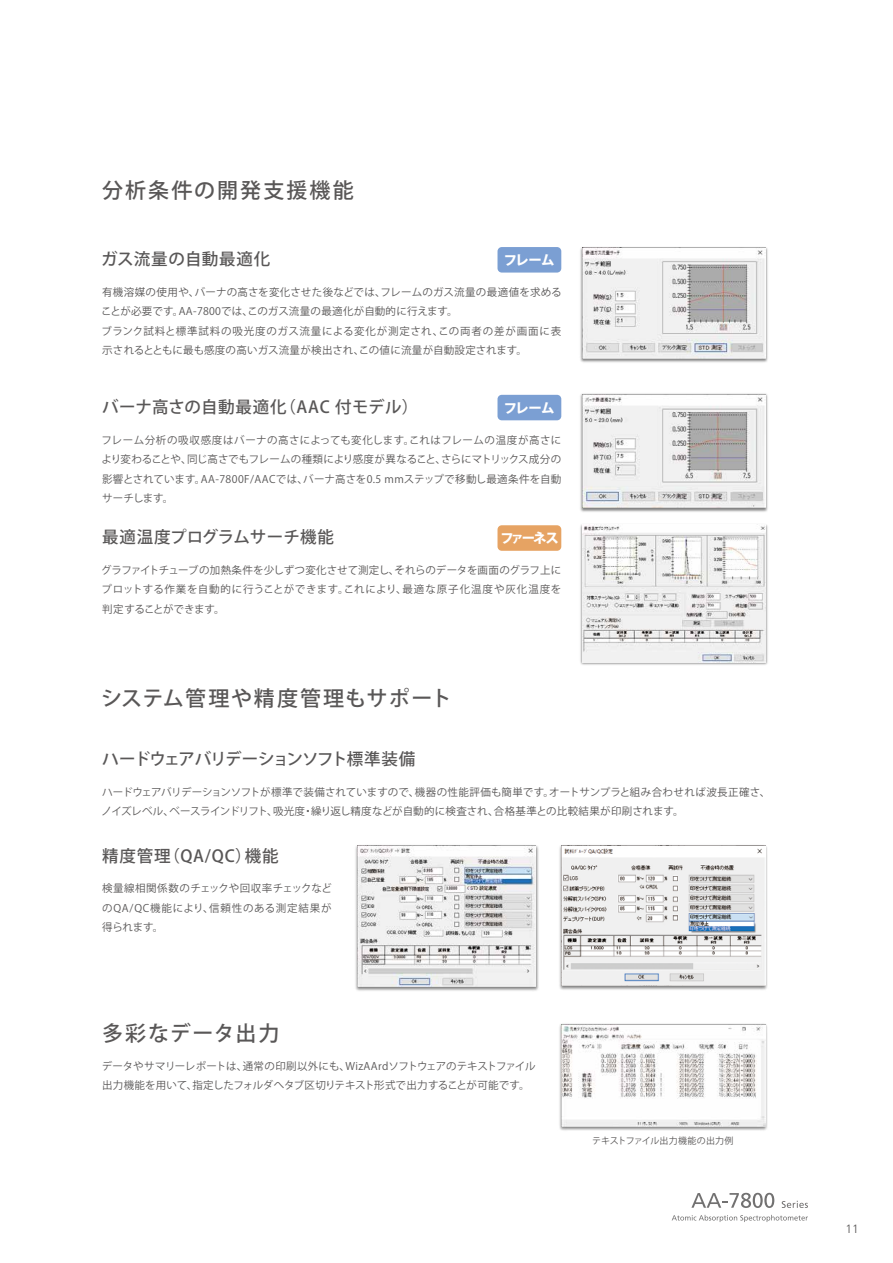
<style>
.page{position:relative;width:893px;height:1263px;background:#fff}
.page>*{position:absolute;margin:0;border:0;box-sizing:border-box;transform-origin:0 0}
.t1{font:500 21px "Koz Go Pr 6 N";letter-spacing:.06em;color:#595757}
.t2{font:500 21px "Koz Go Pr 6 N";letter-spacing:.09em;color:#595757}
.t3{font:500 21px "Koz Go Pr 6 N";letter-spacing:.07em;color:#595757}
.t4{font:500 16.5px "Koz Go Pr 6 N";letter-spacing:.02em;color:#595757}
.t5{font:500 16.5px "Koz Go Pr 6 N";letter-spacing:-.06em;color:#595757}
.t6{font:500 16.5px "Koz Go Pr 6 N";letter-spacing:.05em;color:#595757}
.t7{font:500 16.5px "Koz Go Pr 6 N";letter-spacing:.04em;color:#595757}
.t8{font:800 13.5px "Koz Go Pr 6 N";letter-spacing:-.12em;color:#fff}
.t9{font:300 12px "Frutiger LT Std";color:#595757}
.t10{font:10.5px/19.5px "Koz Go Pr 6 N";letter-spacing:.02em;color:#595757;text-align:justify}
.t11{font:10.5px/19.5px "Koz Go Pr 6 N";color:#595757}
.t12{font:9px "Koz Go Pr 6 N";letter-spacing:.03em;color:#595757}
</style>
<div class="page">
<svg style="left:691px;top:1193px;width:83px;height:15px"></svg>
<svg style="left:782px;top:1201px;width:26px;height:7px"></svg>
<svg style="left:672px;top:1215px;width:136px;height:7px"></svg>
<img style="left:355px;top:845px;width:184px;height:146px">
<img style="left:357px;top:846px;width:179px;height:140px">
<img style="left:559px;top:845px;width:209px;height:145px">
<img style="left:561px;top:846px;width:204px;height:140px">
<img style="left:559px;top:1023px;width:209px;height:108px">
<img style="left:561px;top:1024px;width:204px;height:103px">
<img style="left:580px;top:524px;width:188px;height:141px">
<img style="left:583px;top:525px;width:182px;height:137px">
<img style="left:580px;top:247px;width:188px;height:116px">
<img style="left:583px;top:247px;width:182px;height:112px">
<img style="left:580px;top:393px;width:188px;height:119px">
<img style="left:583px;top:395px;width:182px;height:113px">
<div style="left:497px;top:247px;width:64px;height:26px;background:#7b9fd3;border-radius:4px"></div>
<div style="left:497px;top:395px;width:64px;height:25px;background:#7b9fd3;border-radius:4px"></div>
<div style="left:497px;top:525px;width:64px;height:26px;background:#e6a363;border-radius:4px"></div>
<h1 class="t2" style="left:102px;top:178px;width:253px">分析条件の開発支援機能</h1>
<h2 class="t7" style="left:101px;top:250px;width:171px">ガス流量の自動最適化</h2>
<p class="t10" style="left:101px;top:282px;width:462px;text-align:left">有機溶媒の使用や、バーナの高さを変化させた後などでは、フレームのガス流量の最適値を求めることが必要です。AA-7800では、このガス流量の最適化が自動的に行えます。<br>ブランク試料と標準試料の吸光度のガス流量による変化が測定され、この両者の差が画面に表示されるとともに最も感度の高いガス流量が検出され、この値に流量が自動設定されます。</p>
<p class="t8" style="left:504px;top:252px;width:52px">フレーム</p>
<h2 class="t4" style="left:102px;top:398px;width:318px">バーナ高さの自動最適化（AAC 付モデル）</h2>
<p class="t10" style="left:101px;top:430px;width:461px">フレーム分析の吸収感度はバーナの高さによっても変化します。これはフレームの温度が高さにより変わることや、同じ高さでもフレームの種類により感度が異なること、さらにマトリックス成分の影響とされています。AA-7800F/AACでは、バーナ高さを0.5 mmステップで移動し最適条件を自動サーチします。</p>
<h2 class="t4" style="left:102px;top:528px;width:233px">最適温度プログラムサーチ機能</h2>
<p class="t10" style="left:101px;top:561px;width:462px">グラファイトチューブの加熱条件を少しずつ変化させて測定し、それらのデータを画面のグラフ上にプロットする作業を自動的に行うことができます。これにより、最適な原子化温度や灰化温度を判定することができます。</p>
<p class="t8" style="left:504px;top:400px;width:52px">フレーム</p>
<p class="t8" style="left:500px;top:531px;width:60px">ファーネス</p>
<h1 class="t1" style="left:101px;top:686px;width:352px">システム管理や精度管理もサポート</h1>
<h2 class="t5" style="left:102px;top:750px;width:315px">ハードウェアバリデーションソフト標準装備</h2>
<p class="t11" style="left:101px;top:782px;width:670px">ハードウェアバリデーションソフトが標準で装備されていますので、機器の性能評価も簡単です。オートサンプラと組み合わせれば波長正確さ、ノイズレベル、ベースラインドリフト、吸光度・繰り返し精度などが自動的に検査され、合格基準との比較結果が印刷されます。</p>
<h2 class="t6" style="left:102px;top:846px;width:178px">精度管理（QA/QC）機能</h2>
<p class="t10" style="left:102px;top:879px;width:232px">検量線相関係数のチェックや回収率チェックなどのQA/QC機能により、信頼性のある測定結果が得られます。</p>
<h1 class="t3" style="left:102px;top:1021px;width:179px">多彩なデータ出力</h1>
<p class="t11" style="left:102px;top:1056px;width:435px">データやサマリーレポートは、通常の印刷以外にも、WizAArdソフトウェアのテキストファイル出力機能を用いて、指定したフォルダへタブ区切りテキスト形式で出力することが可能です。</p>
<p class="t12" style="left:592px;top:1135px;width:143px">テキストファイル出力機能の出力例</p>
<p class="t9" style="left:846px;top:1222px;width:15px">11</p>
</div>
